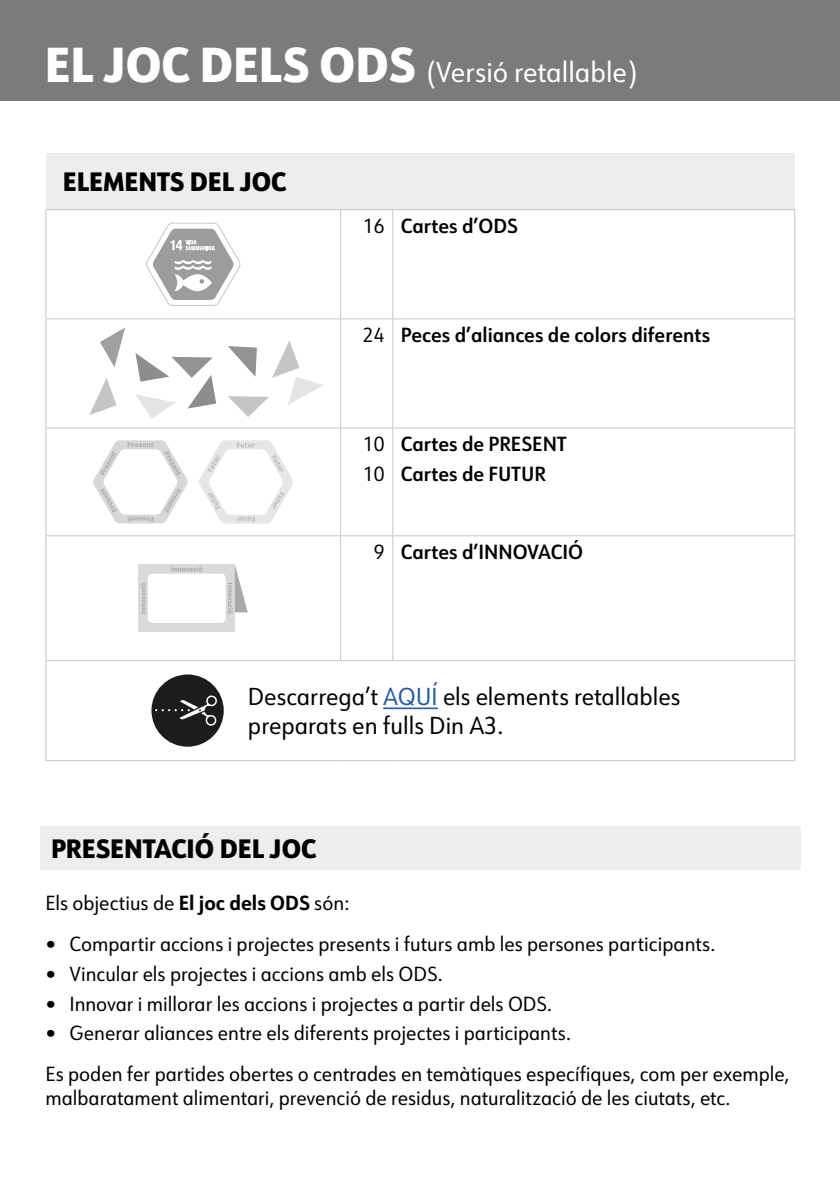
<style>
.page{position:relative;width:840px;height:1191px;background:#fff}
.page>*{position:absolute;margin:0;border:0;box-sizing:border-box;transform-origin:0 0}
.t1{font:28px "URW Form Semi Cond";color:#fff}
.t2{font:800 26px "URW Form Semi Cond";color:#000}
.t3{font:24px/28.8px "URW Form Semi Cond";color:#000}
.t4{font:20px/29.6px "URW Form Semi Cond";color:#000}
.t5{font:600 20px/29.6px "URW Form Semi Cond";color:#000}
.s1{font-weight:800;font-size:48px}
.s2{font-weight:400}
.s3{color:#275b9b}
.s4{font-weight:700}
</style>
<div class="page">
<div style="left:0;top:0;width:839px;height:101px;background:#7c7b7b"></div>
<div style="left:46px;top:153px;width:748px;height:57px;background:#ededed"></div>
<hr style="left:45px;top:209px;width:295px;height:1px;background:#c6c6c6">
<hr style="left:340px;top:209px;width:52px;height:1px;background:#c6c6c6">
<hr style="left:340px;top:210px;width:1px;height:108px;background:#c6c6c6">
<hr style="left:392px;top:209px;width:402px;height:1px;background:#c6c6c6">
<hr style="left:392px;top:210px;width:1px;height:108px;background:#c6c6c6">
<hr style="left:45px;top:318px;width:295px;height:1px;background:#c6c6c6">
<hr style="left:340px;top:318px;width:52px;height:1px;background:#c6c6c6">
<hr style="left:340px;top:319px;width:1px;height:108px;background:#c6c6c6">
<hr style="left:392px;top:318px;width:402px;height:1px;background:#c6c6c6">
<hr style="left:392px;top:319px;width:1px;height:108px;background:#c6c6c6">
<hr style="left:45px;top:427px;width:295px;height:1px;background:#c6c6c6">
<hr style="left:340px;top:427px;width:52px;height:1px;background:#c6c6c6">
<hr style="left:340px;top:428px;width:1px;height:107px;background:#c6c6c6">
<hr style="left:392px;top:427px;width:402px;height:1px;background:#c6c6c6">
<hr style="left:392px;top:428px;width:1px;height:107px;background:#c6c6c6">
<hr style="left:45px;top:535px;width:295px;height:1px;background:#c6c6c6">
<hr style="left:340px;top:535px;width:52px;height:1px;background:#c6c6c6">
<hr style="left:340px;top:536px;width:1px;height:124px;background:#c6c6c6">
<hr style="left:392px;top:535px;width:402px;height:1px;background:#c6c6c6">
<hr style="left:392px;top:536px;width:1px;height:124px;background:#c6c6c6">
<hr style="left:45px;top:660px;width:295px;height:1px;background:#c6c6c6">
<hr style="left:340px;top:660px;width:52px;height:1px;background:#c6c6c6">
<hr style="left:392px;top:660px;width:402px;height:1px;background:#c6c6c6">
<hr style="left:45px;top:760px;width:295px;height:1px;background:#c6c6c6">
<hr style="left:340px;top:760px;width:52px;height:1px;background:#c6c6c6">
<hr style="left:392px;top:760px;width:402px;height:1px;background:#c6c6c6">
<hr style="left:793px;top:210px;width:1px;height:108px;background:#c6c6c6">
<hr style="left:793px;top:319px;width:1px;height:108px;background:#c6c6c6">
<hr style="left:793px;top:428px;width:1px;height:107px;background:#c6c6c6">
<hr style="left:793px;top:536px;width:1px;height:124px;background:#c6c6c6">
<hr style="left:793px;top:661px;width:1px;height:99px;background:#c6c6c6">
<hr style="left:45px;top:210px;width:1px;height:108px;background:#c6c6c6">
<hr style="left:45px;top:319px;width:1px;height:108px;background:#c6c6c6">
<hr style="left:45px;top:428px;width:1px;height:107px;background:#c6c6c6">
<hr style="left:45px;top:536px;width:1px;height:124px;background:#c6c6c6">
<hr style="left:45px;top:661px;width:1px;height:99px;background:#c6c6c6">
<svg style="left:146px;top:222px;width:95px;height:84px"></svg>
<svg style="left:93px;top:440px;width:95px;height:83px"></svg>
<svg style="left:199px;top:440px;width:94px;height:83px"></svg>
<div style="left:139px;top:564px;width:96px;height:68px;background:#d9d9d9"></div>
<div style="left:148px;top:573px;width:77px;height:50px;background:#fff;border-radius:5px"></div>
<svg style="left:171px;top:566px;width:31px;height:5px"></svg>
<svg style="left:141px;top:583px;width:5px;height:31px"></svg>
<svg style="left:228px;top:565px;width:20px;height:48px"></svg>
<hr style="left:383px;top:707px;width:54px;height:2px;background:#275b9b">
<div style="left:151px;top:674px;width:72px;height:72px;background:#1c1c1c;border-radius:50%"></div>
<svg style="left:155px;top:695px;width:62px;height:31px"></svg>
<div style="left:40px;top:826px;width:759px;height:43px;background:#ededed"></div>
<svg style="left:100px;top:327px;width:25px;height:40px"></svg>
<svg style="left:89px;top:378px;width:28px;height:37px"></svg>
<svg style="left:228px;top:341px;width:95px;height:76px"></svg>
<svg style="left:135px;top:353px;width:81px;height:65px"></svg>
<h1 class="t1" style="left:45px;top:53px;width:594px"><span class="s1">EL JOC DELS ODS</span> (Versió retallable)</h1>
<h2 class="t2" style="left:63px;top:163px;width:225px">ELEMENTS DEL JOC</h2>
<p class="t5" style="left:363px;top:210px;width:156px"><span class="s2">16</span> Cartes d’ODS</p>
<p class="t5" style="left:363px;top:319px;width:348px"><span class="s2">24</span> Peces d’aliances de colors diferents</p>
<p class="t4" style="left:363px;top:429px;width:23px">10<br>10</p>
<p class="t5" style="left:400px;top:428px;width:167px">Cartes de PRESENT<br>Cartes de FUTUR</p>
<p class="t5" style="left:374px;top:536px;width:210px"><span class="s2">9</span> Cartes d’INNOVACIÓ</p>
<p class="t3" style="left:248px;top:681px;width:434px">Descarrega’t <span class="s3">AQUÍ</span> els elements retallables preparats en fulls Din A3.</p>
<h2 class="t2" style="left:51px;top:830px;width:266px">PRESENTACIÓ DEL JOC</h2>
<p class="t4" style="left:45px;top:887px;width:305px">Els objectius de <span class="s4">El joc dels ODS</span> són:</p>
<p class="t4" style="left:45px;top:928px;width:671px">• Compartir accions i projectes presents i futurs amb les persones participants.</p>
<p class="t4" style="left:45px;top:958px;width:398px">• Vincular els projectes i accions amb els ODS.</p>
<p class="t4" style="left:45px;top:988px;width:508px">• Innovar i millorar les accions i projectes a partir dels ODS.</p>
<p class="t4" style="left:45px;top:1012px;width:745px;line-height:41px">• Generar aliances entre els diferents projectes i participants.<br>Es poden fer partides obertes o centrades en temàtiques específiques, com per exemple,</p>
<p class="t4" style="left:45px;top:1082px;width:686px">malbaratament alimentari, prevenció de residus, naturalització de les ciutats, etc.</p>
</div>
